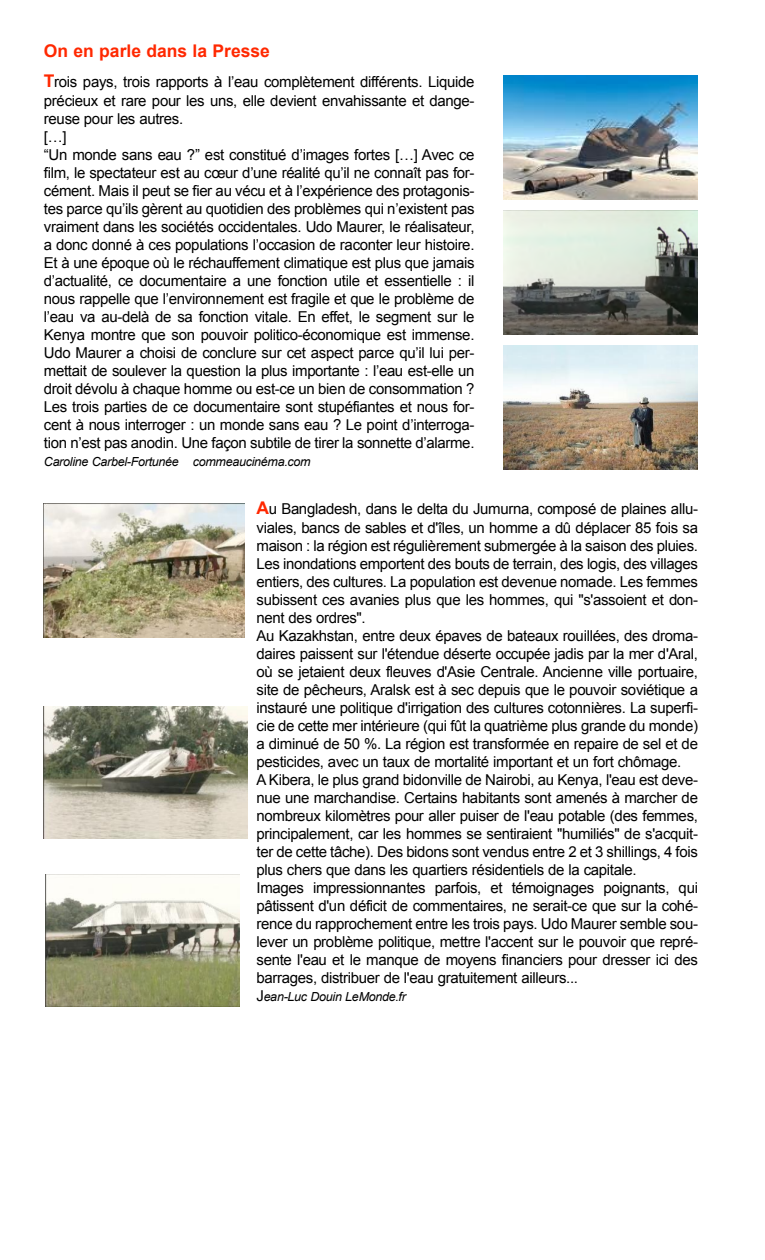
<style>
.page{position:relative;width:765px;height:1260px;background:#fff}
.page>*{position:absolute;margin:0;border:0;box-sizing:border-box;transform-origin:0 0}
.t1{font:700 17.5px "Arial";color:#ff2800}
.t2{font:15px/18px "Arial";letter-spacing:-.025em;color:#000}
.t3{font:italic 12.5px "Arial";letter-spacing:-.02em;color:#000}
.s1{font-weight:700;font-size:17.5px;color:#ff2800}
.s2{font-style:normal;font-size:15px}
</style>
<div class="page">
<img style="left:503px;top:76px;width:195px;height:124px">
<img style="left:503px;top:211px;width:195px;height:124px">
<img style="left:503px;top:346px;width:195px;height:124px">
<img style="left:44px;top:504px;width:201px;height:133px">
<img style="left:44px;top:706px;width:204px;height:133px">
<img style="left:45px;top:874px;width:194px;height:132px">
<p class="t1" style="left:44px;top:41px;width:228px">On en parle dans la Presse</p>
<p class="t2" style="left:44px;top:73px;width:432px"><span class="s1">T</span>rois pays, trois rapports à l’eau complètement différents. Liquide précieux et rare pour les uns, elle devient envahissante et dange&shy;reuse pour les autres.<br>[… ]<br>“Un monde sans eau ?” est constitué d’images fortes […] Avec ce film, le spectateur est au cœur d’une réalité qu’il ne connaît pas for&shy;cément. Mais il peut se fier au vécu et à l’expérience des protagonis&shy;tes parce qu’ils gèrent au quotidien des problèmes qui n’existent pas vraiment dans les sociétés occidentales. Udo Maurer, le réalisateur, a donc donné à ces populations l’occasion de raconter leur histoire.<br>Et à une époque où le réchauffement climatique est plus que jamais d’actualité, ce documentaire a une fonction utile et essentielle : il nous rappelle que l’environnement est fragile et que le problème de l’eau va au-delà de sa fonction vitale. En effet, le segment sur le Kenya montre que son pouvoir politico-économique est immense.<br>Udo Maurer a choisi de conclure sur cet aspect parce qu’il lui per&shy;mettait de soulever la question la plus importante : l’eau est-elle un droit dévolu à chaque homme ou est-ce un bien de consommation ?<br>Les trois parties de ce documentaire sont stupéfiantes et nous for&shy;cent à nous interroger : un monde sans eau ? Le point d’interroga&shy;tion n’est pas anodin. Une façon subtile de tirer la sonnette d’alarme.</p>
<p class="t3" style="left:44px;top:455px;width:268px">Caroline Carbel-Fortunée commeaucinéma.com</p>
<p class="t2" style="left:257px;top:499px;width:443px"><span class="s1">A</span>u Bangladesh, dans le delta du Jumurna, composé de plaines allu&shy;viales, bancs de sables et d'îles, un homme a dû déplacer 85 fois sa maison : la région est régulièrement submergée à la saison des pluies.<br>Les inondations emportent des bouts de terrain, des logis, des villages entiers, des cultures. La population est devenue nomade. Les femmes subissent ces avanies plus que les hommes, qui "s'assoient et don&shy;nent des ordres".<br>Au Kazakhstan, entre deux épaves de bateaux rouillées, des droma&shy;daires paissent sur l'étendue déserte occupée jadis par la mer d'Aral, où se jetaient deux fleuves d'Asie Centrale. Ancienne ville portuaire, site de pêcheurs, Aralsk est à sec depuis que le pouvoir soviétique a instauré une politique d'irrigation des cultures cotonnières. La superfi&shy;cie de cette mer intérieure (qui fût la quatrième plus grande du monde) a diminué de 50 %. La région est transformée en repaire de sel et de pesticides, avec un taux de mortalité important et un fort chômage.<br>A Kibera, le plus grand bidonville de Nairobi, au Kenya, l'eau est deve&shy;nue une marchandise. Certains habitants sont amenés à marcher de nombreux kilomètres pour aller puiser de l'eau potable (des femmes, principalement, car les hommes se sentiraient "humiliés" de s'acquit&shy;ter de cette tâche). Des bidons sont vendus entre 2 et 3 shillings, 4 fois plus chers que dans les quartiers résidentiels de la capitale.<br>Images impressionnantes parfois, et témoignages poignants, qui pâtissent d'un déficit de commentaires, ne serait-ce que sur la cohé&shy;rence du rapprochement entre les trois pays. Udo Maurer semble sou&shy;lever un problème politique, mettre l'accent sur le pouvoir que repré&shy;sente l'eau et le manque de moyens financiers pour dresser ici des barrages, distribuer de l'eau gratuitement ailleurs...</p>
<p class="t3" style="left:257px;top:989px;width:151px"><span class="s2">J</span>ean-Luc Douin LeMonde.fr</p>
</div>
